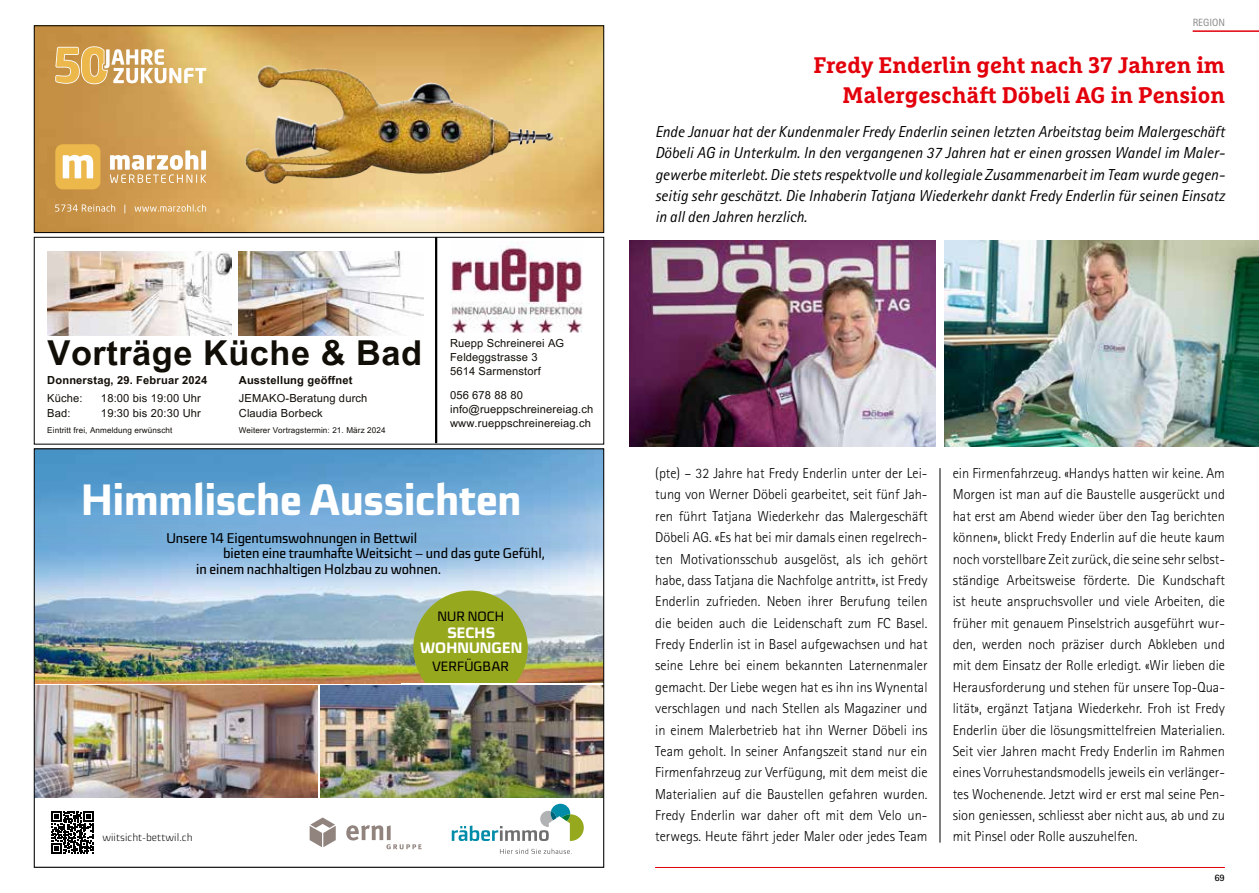
<style>
.page{position:relative;width:1259px;height:893px;background:#fff}
.page>*{position:absolute;margin:0;border:0;box-sizing:border-box;transform-origin:0 0}
.t1{font:800 43.65px "Sica";color:#fff;scale:.95 1}
.t2{font:700 34.35px "Arial MT Pro";letter-spacing:.015em;color:#110d07}
.t3{font:700 22.5px/30px "Marselis Slab Pro";color:#e3000b;text-align:right}
.t4{font:italic 15.9px/21.3px "Rotis Sans Serif Std";color:#000;text-align:justify}
.t5{font:800 15px/15px "Sica";letter-spacing:.01em;color:#fff;text-align:center;scale:.95 1}
.t6{font:300 14.4px/21.5px "Rotis Sans Serif Std";color:#000;text-align:justify}
.t7{font:600 13.95px "Sica";color:#000;scale:.95 1}
.t8{font:600 13.5px "Sica";letter-spacing:.01em;color:#000;scale:.95 1}
.t9{font:11.1px/13.8px "Arial MT Pro";letter-spacing:.015em;color:#110d07}
.t10{font:700 11.1px "Arial MT Pro";letter-spacing:.015em;color:#110d07}
.t11{font:300 10.5px "Sica";letter-spacing:.01em;color:#000}
.t12{font:10.5px "Rotis Sans Serif Std";color:#868786}
.t13{font:700 9.9px "Rotis Sans Serif Std";color:#000}
.t14{font:8.1px "Arial MT Pro";letter-spacing:.015em;color:#110d07}
</style>
<div class="page">
<img style="left:36px;top:28px;width:566px;height:203px">
<img style="left:233px;top:57px;width:327px;height:136px">
<svg style="left:55px;top:46px;width:151px;height:38px"></svg>
<div style="left:55px;top:144px;width:45px;height:45px;background:#ecb84c;border-radius:8px"></div>
<svg style="left:63px;top:155px;width:30px;height:23px"></svg>
<svg style="left:110px;top:150px;width:96px;height:33px"></svg>
<svg style="left:55px;top:204px;width:60px;height:8px"></svg>
<svg style="left:135px;top:204px;width:71px;height:8px"></svg>
<div style="left:34px;top:26px;width:570px;height:207px;border:1px solid #000"></div>
<img style="left:47px;top:252px;width:185px;height:83px">
<img style="left:239px;top:252px;width:184px;height:83px">
<img style="left:450px;top:242px;width:133px;height:91px">
<hr style="left:435px;top:237px;width:2px;height:206px;background:#000">
<div style="left:34px;top:237px;width:570px;height:207px;border:1px solid #000"></div>
<img style="left:36px;top:547px;width:566px;height:137px">
<img style="left:36px;top:451px;width:566px;height:96px">
<div style="left:413px;top:591px;width:115px;height:114px;background:#96a81e;border-radius:50%"></div>
<div style="left:402px;top:683px;width:202px;height:17px;background:#fff"></div>
<img style="left:36px;top:685px;width:281px;height:113px">
<img style="left:320px;top:685px;width:282px;height:113px">
<svg style="left:500px;top:849px;width:70px;height:5px"></svg>
<svg style="left:452px;top:804px;width:132px;height:37px"></svg>
<svg style="left:346px;top:825px;width:75px;height:24px"></svg>
<svg style="left:310px;top:817px;width:26px;height:30px"></svg>
<svg style="left:51px;top:811px;width:42px;height:42px"></svg>
<hr style="left:1192px;top:30px;width:67px;height:2px;background:#e3000b">
<hr style="left:655px;top:867px;width:570px;height:1px;background:#e3000b">
<hr style="left:939px;top:468px;width:1px;height:375px;background:#000">
<img style="left:629px;top:241px;width:306px;height:205px">
<img style="left:944px;top:241px;width:315px;height:205px">
<h2 class="t2" style="left:48px;top:333px;width:376px">Vorträge Küche &amp; Bad</h2>
<p class="t10" style="left:47px;top:374px;width:161px">Donnerstag, 29. Februar 2024</p>
<p class="t9" style="left:47px;top:392px;width:37px;line-height:14.9px">Küche:<br>Bad:</p>
<p class="t9" style="left:101px;top:392px;width:101px;line-height:14.9px">18:00 bis 19:00 Uhr<br>19:30 bis 20:30 Uhr</p>
<p class="t14" style="left:47px;top:426px;width:127px">Eintritt frei, Anmeldung erwünscht</p>
<p class="t10" style="left:239px;top:374px;width:115px">Ausstellung geöffnet</p>
<p class="t9" style="left:239px;top:392px;width:130px;line-height:14.9px">JEMAKO-Beratung durch<br>Claudia Borbeck</p>
<p class="t14" style="left:239px;top:426px;width:148px">Weiterer Vortragstermin: 21. März 2024</p>
<p class="t9" style="left:450px;top:337px;width:116px">Ruepp Schreinerei AG<br>Feldeggstrasse 3<br>5614 Sarmenstorf</p>
<p class="t9" style="left:450px;top:389px;width:145px">056 678 88 80 info@rueppschreinereiag.ch www.rueppschreinereiag.ch</p>
<h1 class="t1" style="left:81px;top:467px;width:465px">Himmlische Aussichten</h1>
<p class="t7" style="left:166px;top:528px;width:266px">Unsere 14 Eigentumswohnungen in Bettwil</p>
<p class="t7" style="left:223px;top:543px;width:340px">bieten eine traumhafte Weitsicht – und das gute Gefühl,</p>
<p class="t7" style="left:196px;top:559px;width:259px">in einem nachhaltigen Holzbau zu wohnen.</p>
<p class="t8" style="left:437px;top:606px;width:72px">NUR NOCH</p>
<p class="t5" style="left:420px;top:625px;width:109px">SECHS<br>WOHNUNGEN</p>
<p class="t11" style="left:102px;top:830px;width:92px">wiitsicht-bettwil.ch</p>
<p class="t8" style="left:432px;top:656px;width:82px">VERFÜGBAR</p>
<p class="t12" style="left:1192px;top:16px;width:34px">REGION</p>
<h3 class="t3" style="left:813px;top:50px;width:413px">Fredy Enderlin geht nach 37 Jahren im<br>Malergeschäft Döbeli AG in Pension</h3>
<p class="t4" style="left:655px;top:121px;width:571px">Ende Januar hat der Kundenmaler Fredy Enderlin seinen letzten Arbeitstag beim Malergeschäft Döbeli AG in Unterkulm. In den vergangenen 37 Jahren hat er einen grossen Wandel im Maler&shy;gewerbe miterlebt. Die stets respektvolle und kollegiale Zusammenarbeit im Team wurde gegen&shy;seitig sehr geschätzt. Die Inhaberin Tatjana Wiederkehr dankt Fredy Enderlin für seinen Einsatz in all den Jahren herzlich.</p>
<p class="t6" style="left:655px;top:463px;width:274px">(pte) – 32 Jahre hat Fredy Enderlin unter der Lei&shy;tung von Werner Döbeli gearbeitet, seit fünf Jah&shy;ren führt Tatjana Wiederkehr das Malergeschäft Döbeli AG. «Es hat bei mir damals einen regelrech&shy;ten Motivationsschub ausgelöst, als ich gehört habe, dass Tatjana die Nachfolge antritt», ist Fredy Enderlin zufrieden. Neben ihrer Berufung teilen die beiden auch die Leidenschaft zum FC Basel.<br>Fredy Enderlin ist in Basel aufgewachsen und hat seine Lehre bei einem bekannten Laternenmaler gemacht. Der Liebe wegen hat es ihn ins Wynental verschlagen und nach Stellen als Magaziner und in einem Malerbetrieb hat ihn Werner Döbeli ins Team geholt. In seiner Anfangszeit stand nur ein Firmenfahrzeug zur Verfügung, mit dem meist die Materialien auf die Baustellen gefahren wurden.<br>Fredy Enderlin war daher oft mit dem Velo un&shy;terwegs. Heute fährt jeder Maler oder jedes Team</p>
<p class="t6" style="left:952px;top:463px;width:274px">ein Firmenfahrzeug. «Handys hatten wir keine. Am Morgen ist man auf die Baustelle ausgerückt und hat erst am Abend wieder über den Tag berichten können», blickt Fredy Enderlin auf die heute kaum noch vorstellbare Zeit zurück, die seine sehr selbst&shy;ständige Arbeitsweise förderte. Die Kundschaft ist heute anspruchsvoller und viele Arbeiten, die früher mit genauem Pinselstrich ausgeführt wur&shy;den, werden noch präziser durch Abkleben und mit dem Einsatz der Rolle erledigt. «Wir lieben die Herausforderung und stehen für unsere Top-Qua&shy;lität», ergänzt Tatjana Wiederkehr. Froh ist Fredy Enderlin über die lösungsmittelfreien Materialien.<br>Seit vier Jahren macht Fredy Enderlin im Rahmen eines Vorruhestandsmodells jeweils ein verlänger&shy;tes Wochenende. Jetzt wird er erst mal seine Pen&shy;sion geniessen, schliesst aber nicht aus, ab und zu mit Pinsel oder Rolle auszuhelfen.</p>
<p class="t13" style="left:1214px;top:871px;width:12px">69</p>
</div>
